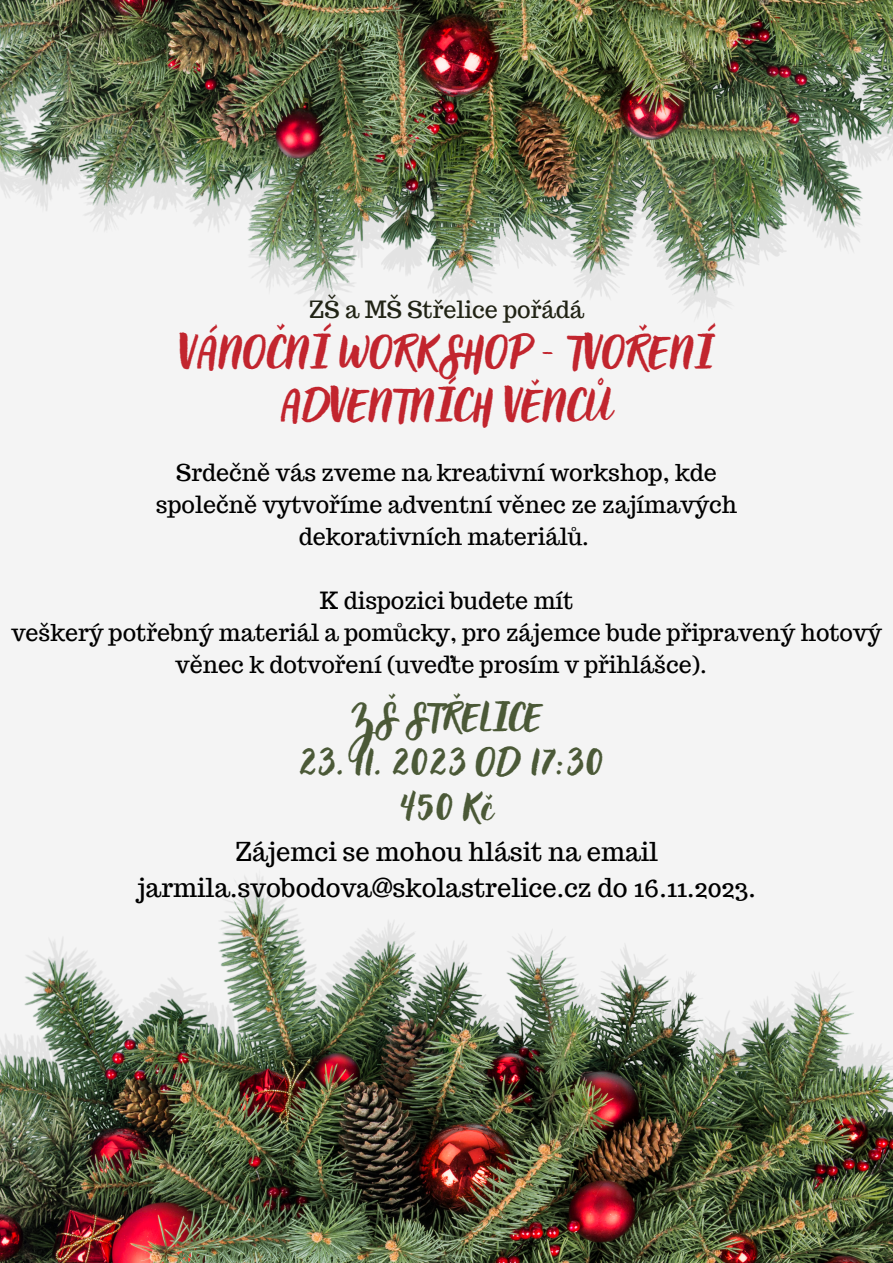
<style>
.page{position:relative;width:893px;height:1263px;background:#f4f4f4}
.page>*{position:absolute;margin:0;border:0;box-sizing:border-box;transform-origin:0 0}
.t1{font:37.5px "Holla";color:#c2252e}
.t2{font:32.25px "Holla";color:#4b5937}
.t3{font:25.5px/35.4px "Trocchi";color:#000;text-align:center}
.t4{font:23.25px/32.1px "Trocchi";color:#000;text-align:center}
.t5{font:23.25px "Trocchi";color:#212315}
</style>
<div class="page">
<img style="left:0;top:888px;width:893px;height:375px">
<img style="left:0;top:0;width:893px;height:296px">
<p class="t5" style="left:309px;top:294px;width:277px">ZŠ a MŠ Střelice pořádá</p>
<p class="t1" style="left:180px;top:331px;width:535px">VÁNOČNÍ WORKSHOP - TVOŘENÍ</p>
<p class="t1" style="left:281px;top:384px;width:333px">ADVENTNÍCH VĚNCŮ</p>
<p class="t4" style="left:176px;top:456px;width:542px">Srdečně vás zveme na kreativní workshop, kde</p>
<p class="t4" style="left:156px;top:488px;width:583px">společně vytvoříme adventní věnec ze zajímavých</p>
<p class="t4" style="left:299px;top:520px;width:292px">dekorativních materiálů.</p>
<p class="t4" style="left:320px;top:584px;width:255px">K dispozici budete mít</p>
<p class="t4" style="left:11px;top:616px;width:872px">veškerý potřebný materiál a pomůcky, pro zájemce bude připravený hotový věnec k dotvoření (uveďte prosím v přihlášce).</p>
<p class="t2" style="left:351px;top:699px;width:193px">ZŠ STŘELICE</p>
<p class="t2" style="left:298px;top:744px;width:307px">23. 11. 2023 OD 17:30</p>
<p class="t2" style="left:399px;top:789px;width:96px">450 Kč</p>
<p class="t3" style="left:137px;top:834px;width:620px">Zájemci se mohou hlásit na email jarmila.svobodova@skolastrelice.cz do 16.11.2023.</p>
</div>
